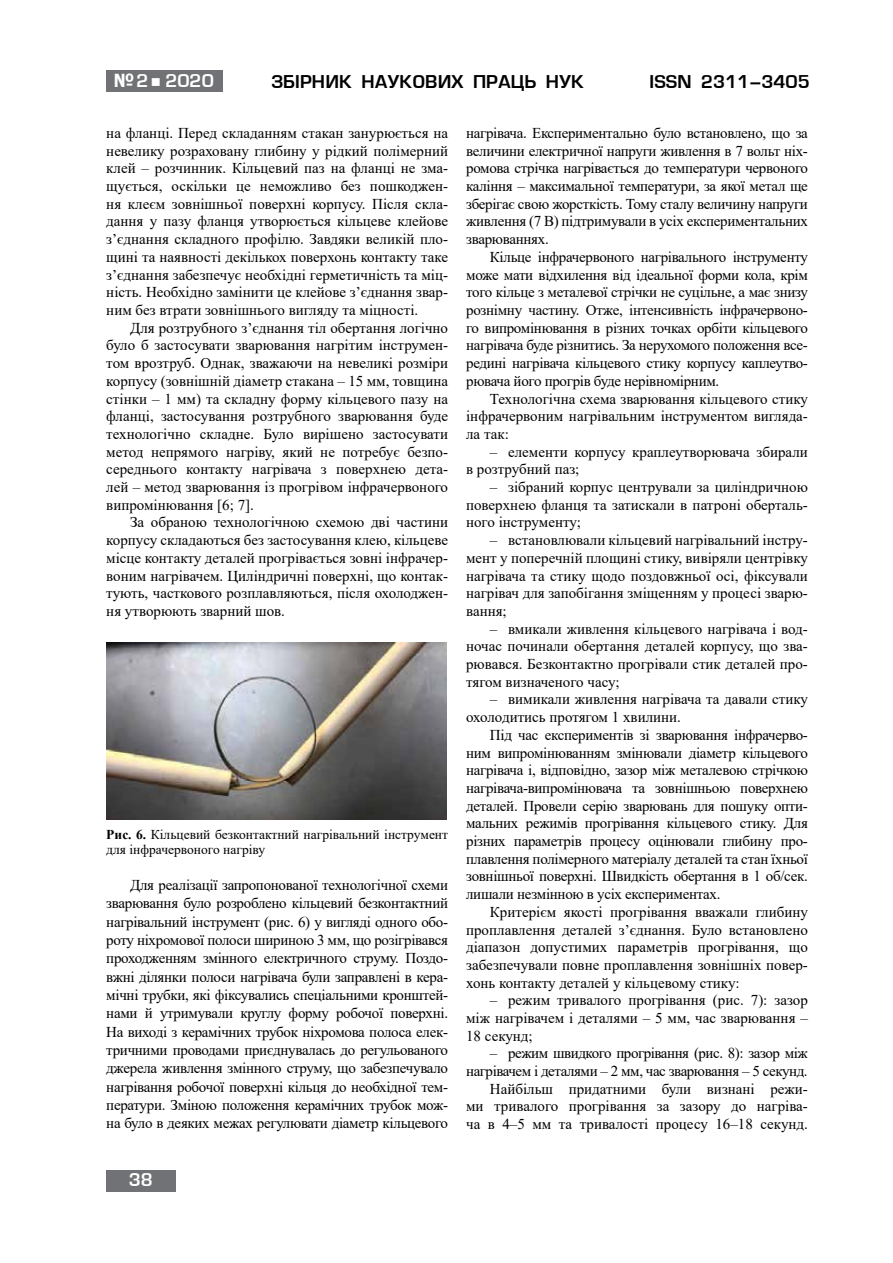
<style>
.page{position:relative;width:893px;height:1263px;background:#fff}
.page>*{position:absolute;margin:0;border:0;box-sizing:border-box;transform-origin:0 0}
.t1{font:700 18px "Evropa";color:#000}
.t2{font:700 18px "Evropa";color:#fff}
.t3{font:15px/17.7px "Times New Roman";color:#000;text-align:justify}
.t4{font:13.5px/14.7px "Times New Roman";color:#000}
.s1{font-family:"Verdana"}
.s2{font-weight:700}
</style>
<div class="page">
<div style="left:106px;top:1170px;width:70px;height:21px;background:#717275"></div>
<div style="left:106px;top:71px;width:117px;height:21px;background:#717275"></div>
<img style="left:106px;top:642px;width:340px;height:178px">
<p class="t2" style="left:113px;top:71px;width:102px"><span class="s1">№</span>2 ■ 2020</p>
<p class="t1" style="left:272px;top:72px;width:314px">ЗБIРНИК НАУКОВИХ ПРАЦЬ НУК</p>
<p class="t1" style="left:650px;top:72px;width:162px">ISSN 2311–3405</p>
<p class="t3" style="left:106px;top:124px;width:343px">на фланці. Перед складанням стакан занурюється на невелику розраховану глибину у рідкий полімерний клей – розчинник. Кільцевий паз на фланці не зма&shy;щується, оскільки це неможливо без пошкоджен&shy;ня клеєм зовнішньої поверхні корпусу. Після скла&shy;дання у пазу фланця утворюється кільцеве клейове з’єднання складного профілю. Завдяки великій пло&shy;щині та наявності декількох поверхонь контакту таке з’єднання забезпечує необхідні герметичність та міц&shy;ність. Необхідно замінити це клейове з’єднання звар&shy;ним без втрати зовнішнього вигляду та міцності.</p>
<p class="t3" style="left:106px;top:318px;width:343px;text-indent:24px">Для розтрубного з’єднання тіл обертання логічно було б застосувати зварювання нагрітим інструмен&shy;том врозтруб. Однак, зважаючи на невеликі розміри корпусу (зовнішній діаметр стакана – 15 мм, товщина стінки – 1 мм) та складну форму кільцевого пазу на фланці, застосування розтрубного зварювання буде технологічно складне. Було вирішено застосувати метод непрямого нагріву, який не потребує безпо&shy;середнього контакту нагрівача з поверхнею дета&shy;лей – метод зварювання із прогрівом інфрачервоного випромінювання [6; 7].</p>
<p class="t3" style="left:106px;top:513px;width:343px;text-indent:24px">За обраною технологічною схемою дві частини корпусу складаються без застосування клею, кільцеве місце контакту деталей прогрівається зовні інфрачер&shy;воним нагрівачем. Циліндричні поверхні, що контак&shy;тують, часткового розплавляються, після охолоджен&shy;ня утворюють зварний шов.</p>
<p class="t3" style="left:466px;top:124px;width:343px">нагрівача. Експериментально було встановлено, що за величини електричної напруги живлення в 7 вольт ніх&shy;ромова стрічка нагрівається до температури червоного каління – максимальної температури, за якої метал ще зберігає свою жорсткість. Тому сталу величину напруги живлення (7 В) підтримували в усіх експериментальних зварюваннях.</p>
<p class="t3" style="left:466px;top:248px;width:343px;text-indent:24px">Кільце інфрачервоного нагрівального інструменту може мати відхилення від ідеальної форми кола, крім того кільце з металевої стрічки не суцільне, а має знизу рознімну частину. Отже, інтенсивність інфрачервоно&shy;го випромінювання в різних точках орбіти кільцевого нагрівача буде різнитись. За нерухомого положення все&shy;редині нагрівача кільцевого стику корпусу каплеутво&shy;рювача його прогрів буде нерівномірним.</p>
<p class="t3" style="left:466px;top:389px;width:343px;text-indent:24px">Технологічна схема зварювання кільцевого стику інфрачервоним нагрівальним інструментом вигляда&shy;ла так:</p>
<p class="t3" style="left:466px;top:442px;width:343px;text-indent:24px">– елементи корпусу краплеутворювача збирали в розтрубний паз;</p>
<p class="t3" style="left:466px;top:478px;width:343px;text-indent:24px">– зібраний корпус центрували за циліндричною поверхнею фланця та затискали в патроні оберталь&shy;ного інструменту;</p>
<p class="t3" style="left:466px;top:531px;width:343px;text-indent:24px">– встановлювали кільцевий нагрівальний інстру&shy;мент у поперечній площині стику, вивіряли центрівку нагрівача та стику щодо поздовжньої осі, фіксували нагрівач для запобігання зміщенням у процесі зварю&shy;вання;</p>
<p class="t3" style="left:466px;top:619px;width:343px;text-indent:24px">– вмикали живлення кільцевого нагрівача і вод&shy;ночас починали обертання деталей корпусу, що зва&shy;рювався. Безконтактно прогрівали стик деталей про&shy;тягом визначеного часу;</p>
<p class="t3" style="left:466px;top:690px;width:343px;text-indent:24px">– вимикали живлення нагрівача та давали стику охолодитись протягом 1 хвилини.</p>
<p class="t3" style="left:466px;top:725px;width:343px;text-indent:24px">Під час експериментів зі зварювання інфрачерво&shy;ним випромінюванням змінювали діаметр кільцевого нагрівача і, відповідно, зазор між металевою стрічкою нагрівача-випромінювача та зовнішньою поверхнею деталей. Провели серію зварювань для пошуку опти&shy;мальних режимів прогрівання кільцевого стику. Для різних параметрів процесу оцінювали глибину про&shy;плавлення полімерного матеріалу деталей та стан їхньої зовнішньої поверхні. Швидкість обертання в 1 об/сек. лишали незмінною в усіх експериментах.</p>
<p class="t3" style="left:466px;top:902px;width:343px;text-indent:24px">Критерієм якості прогрівання вважали глибину проплавлення деталей з’єднання. Було встановлено діапазон допустимих параметрів прогрівання, що забезпечували повне проплавлення зовнішніх повер&shy;хонь контакту деталей у кільцевому стику:</p>
<p class="t3" style="left:466px;top:991px;width:343px;text-indent:24px">– режим тривалого прогрівання (рис. 7): зазор між нагрівачем і деталями – 5 мм, час зварювання – 18 секунд;</p>
<p class="t3" style="left:466px;top:1044px;width:343px;text-align:right">– режим швидкого прогрівання (рис. 8): зазор між нагрівачем і деталями – 2 мм, час зварювання – 5 секунд.<br>Найбільш придатними були визнані режи-<br>ми тривалого прогрівання за зазору до нагріва&shy;ча в 4–5 мм та тривалості процесу 16–18 секунд.</p>
<p class="t4" style="left:106px;top:827px;width:343px"><span class="s2">Рис. 6.</span> Кільцевий безконтактний нагрівальний інструмент для інфрачервоного нагріву</p>
<p class="t3" style="left:106px;top:875px;width:343px;line-height:18.3px;text-indent:24px">Для реалізації запропонованої технологічної схеми зварювання було розроблено кільцевий безконтактний нагрівальний інструмент (рис. 6) у вигляді одного обо&shy;роту ніхромової полоси шириною 3 мм, що розігрівався проходженням змінного електричного струму. Поздо&shy;вжні ділянки полоси нагрівача були заправлені в кера&shy;мічні трубки, які фіксувались спеціальними кронштей&shy;нами й утримували круглу форму робочої поверхні.<br>На виході з керамічних трубок ніхромова полоса елек&shy;тричними проводами приєднувалась до регульованого джерела живлення змінного струму, що забезпечувало нагрівання робочої поверхні кільця до необхідної тем&shy;ператури. Зміною положення керамічних трубок мож&shy;на було в деяких межах регулювати діаметр кільцевого</p>
<p class="t2" style="left:129px;top:1170px;width:26px">38</p>
</div>
